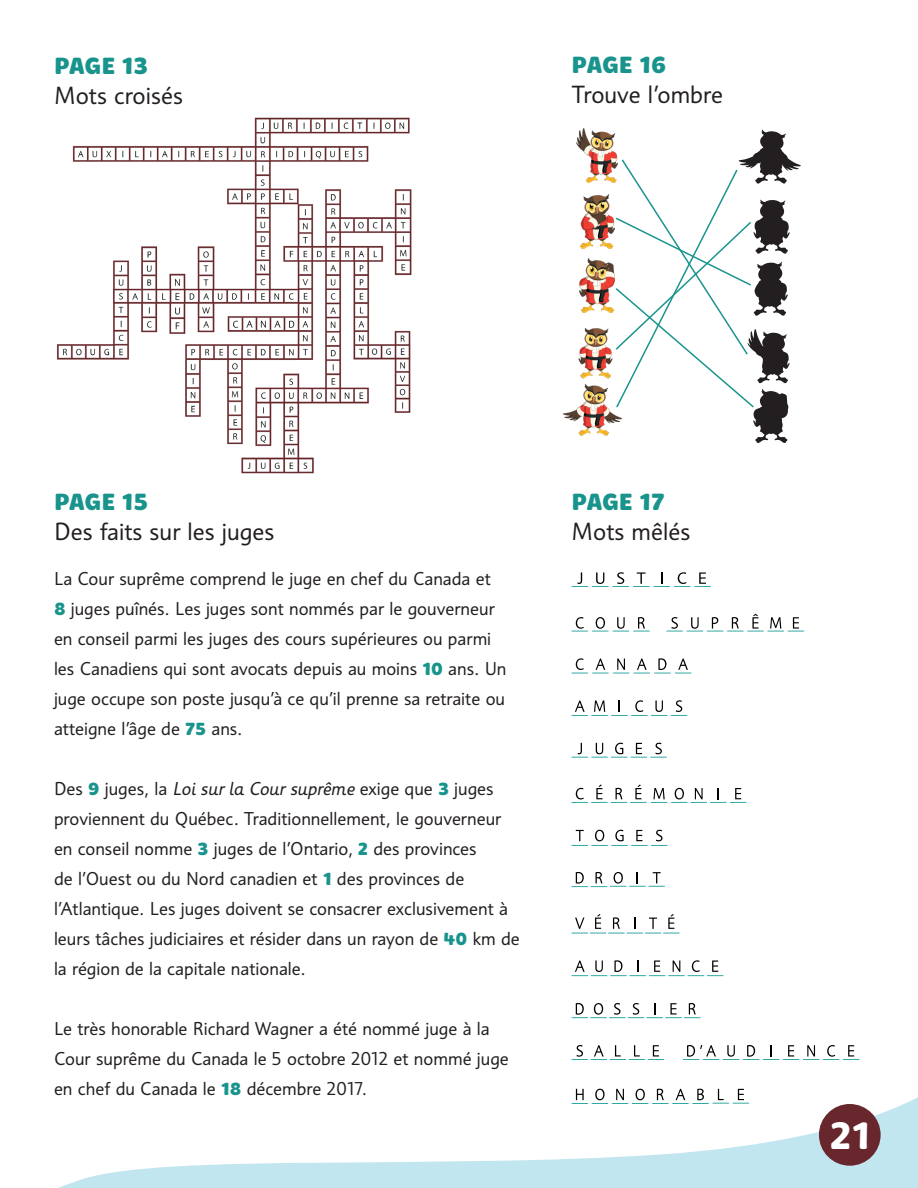
<style>
.page{position:relative;width:918px;height:1188px;background:#fff}
.page>*{position:absolute;margin:0;border:0;box-sizing:border-box;transform-origin:0 0}
.t1{font:700 39.15px "Brevia";color:#fff}
.Subtitle_PS_18_25{font:24px "Informa Pro";color:#231f20}
.Answers_Title{font:900 24px "Brevia";letter-spacing:-.01em;color:#19948d}
.Subtitle_PS_18_25-2{font:18px/30px "Informa Pro";color:#231f20}
.s1{font-family:"Brevia";font-weight:900;color:#19948d}
.s2{font-style:italic}
</style>
<div class="page">
<svg style="left:58px;top:1088px;width:860px;height:100px"></svg>
<div style="left:819px;top:1104px;width:62px;height:62px;background:#68272d;border-radius:50%"></div>
<img style="left:57px;top:117px;width:355px;height:357px">
<img style="left:578px;top:328px;width:35px;height:51px">
<img style="left:580px;top:259px;width:34px;height:54px">
<img style="left:580px;top:195px;width:34px;height:54px">
<img style="left:563px;top:384px;width:51px;height:52px">
<img style="left:577px;top:128px;width:37px;height:54px">
<svg style="left:614px;top:130px;width:187px;height:313px"></svg>
<svg style="left:571px;top:572px;width:140px;height:15px"></svg>
<svg style="left:572px;top:617px;width:78px;height:15px"></svg>
<svg style="left:666px;top:614px;width:138px;height:18px"></svg>
<svg style="left:572px;top:658px;width:119px;height:16px"></svg>
<svg style="left:572px;top:700px;width:115px;height:16px"></svg>
<svg style="left:572px;top:743px;width:95px;height:15px"></svg>
<svg style="left:571px;top:784px;width:175px;height:19px"></svg>
<svg style="left:572px;top:830px;width:96px;height:16px"></svg>
<svg style="left:572px;top:872px;width:93px;height:15px"></svg>
<svg style="left:572px;top:914px;width:108px;height:20px"></svg>
<svg style="left:572px;top:960px;width:151px;height:16px"></svg>
<svg style="left:572px;top:1003px;width:129px;height:15px"></svg>
<svg style="left:572px;top:1045px;width:92px;height:15px"></svg>
<svg style="left:683px;top:1045px;width:176px;height:15px"></svg>
<svg style="left:572px;top:1089px;width:177px;height:15px"></svg>
<p class="Answers_Title" style="left:54px;top:50px;width:96px">PAGE 13</p>
<p class="Subtitle_PS_18_25" style="left:54px;top:80px;width:131px">Mots croisés</p>
<p class="Answers_Title" style="left:572px;top:50px;width:96px">PAGE 16</p>
<p class="Subtitle_PS_18_25" style="left:572px;top:80px;width:153px">Trouve l’ombre</p>
<p class="Answers_Title" style="left:54px;top:487px;width:96px">PAGE 15</p>
<p class="Subtitle_PS_18_25" style="left:54px;top:517px;width:222px">Des faits sur les juges</p>
<p class="Subtitle_PS_18_25-2" style="left:54px;top:564px;width:454px">La Cour suprême comprend le juge en chef du Canada et <span class="s1">8</span> juges puînés. Les juges sont nommés par le gouverneur en conseil parmi les juges des cours supérieures ou parmi les Canadiens qui sont avocats depuis au moins <span class="s1">10</span> ans. Un juge occupe son poste jusqu’à ce qu’il prenne sa retraite ou atteigne l’âge de <span class="s1">75</span> ans.</p>
<p class="Subtitle_PS_18_25-2" style="left:54px;top:774px;width:467px">Des <span class="s1">9</span> juges, la <span class="s2">Loi sur la Cour suprême</span> exige que <span class="s1">3</span> juges proviennent du Québec. Traditionnellement, le gouverneur en conseil nomme <span class="s1">3</span> juges de l’Ontario, <span class="s1">2</span> des provinces<br>de l’Ouest ou du Nord canadien et <span class="s1">1</span> des provinces de l’Atlantique. Les juges doivent se consacrer exclusivement à leurs tâches judiciaires et résider dans un rayon de <span class="s1">40</span> km de la région de la capitale nationale.</p>
<p class="Subtitle_PS_18_25-2" style="left:54px;top:1014px;width:456px">Le très honorable Richard Wagner a été nommé juge à la<br>Cour suprême du Canada le 5 octobre 2012 et nommé juge</p>
<p class="Subtitle_PS_18_25-2" style="left:54px;top:1074px;width:315px">en chef du Canada le <span class="s1">18</span> décembre 2017.</p>
<p class="Answers_Title" style="left:572px;top:487px;width:94px">PAGE 17</p>
<p class="Subtitle_PS_18_25" style="left:572px;top:517px;width:120px">Mots mêlés</p>
<h1 class="t1" style="left:830px;top:1111px;width:42px">21</h1>
</div>
